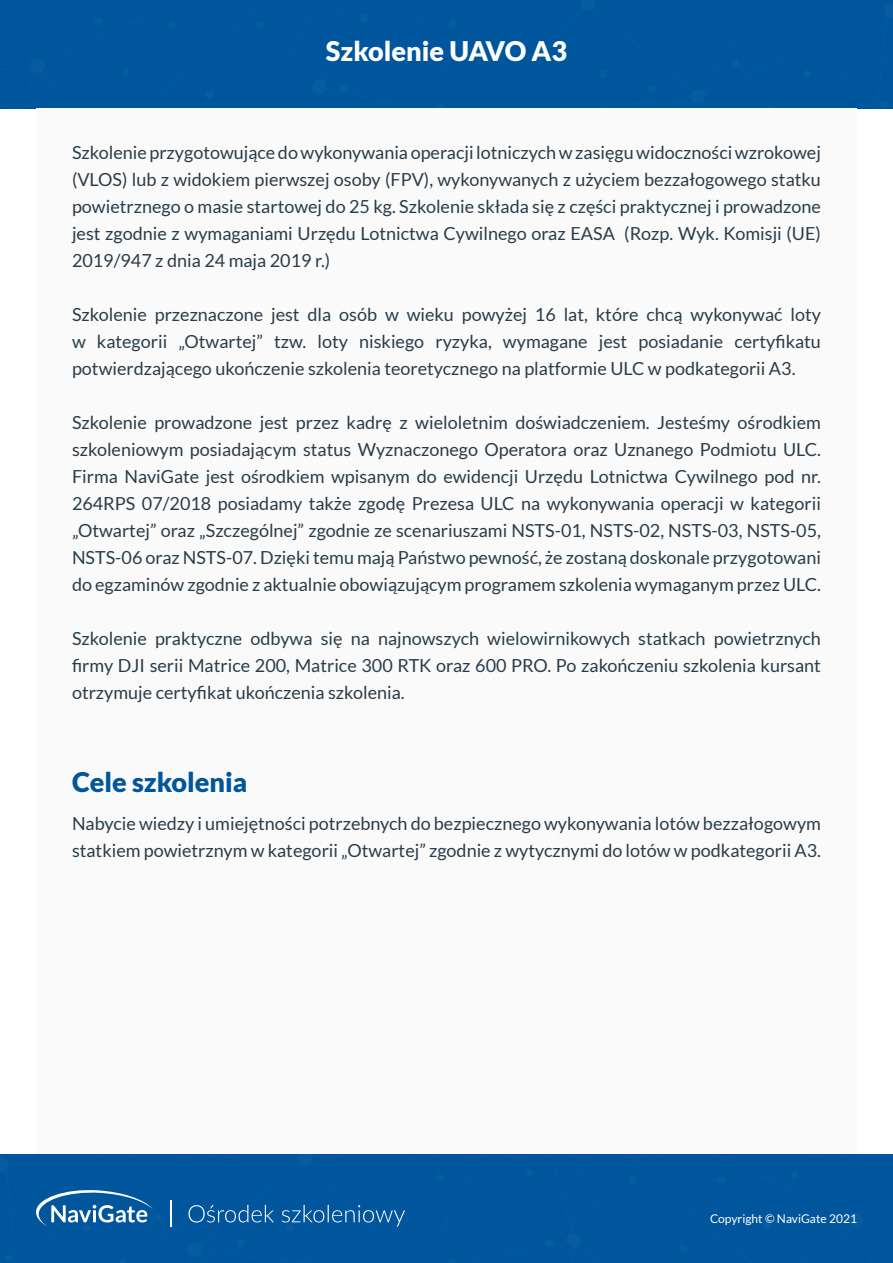
<style>
.page{position:relative;width:893px;height:1263px;background:#fff}
.page>*{position:absolute;margin:0;border:0;box-sizing:border-box;transform-origin:0 0}
.t1{font:900 27px "Lato";color:#fff}
.t2{font:900 27px "Lato";color:#00569c}
.t3{font:18px/27px "Lato";color:#2b3c49;text-align:justify}
.t4{font:12px "Lato";color:#fff}
</style>
<div class="page">
<div style="left:0;top:0;width:368px;height:109px;background:#00569d"></div>
<div style="left:368px;top:0;width:525px;height:109px;background:#00569d"></div>
<svg style="left:366px;top:0;width:16px;height:15px"></svg>
<svg style="left:731px;top:60px;width:8px;height:7px"></svg>
<div style="left:36px;top:109px;width:821px;height:1045px;background:#fafafa"></div>
<div style="left:525px;top:1154px;width:368px;height:109px;background:#00569d"></div>
<div style="left:0;top:1154px;width:525px;height:109px;background:#00569d"></div>
<svg style="left:511px;top:1154px;width:15px;height:15px"></svg>
<svg style="left:170px;top:1200px;width:1px;height:27px"></svg>
<svg style="left:36px;top:1188px;width:126px;height:39px;background:#3277b0"></svg>
<svg style="left:189px;top:1205px;width:216px;height:21px;background:#216ca9"></svg>
<h1 class="t1" style="left:326px;top:36px;width:243px">Szkolenie UAVO A3</h1>
<p class="t3" style="left:72px;top:139px;width:750px">Szkolenie przygotowujące do wykonywania operacji lotniczych w zasięgu widoczności wzrokowej (VLOS) lub z widokiem pierwszej osoby (FPV), wykonywanych z użyciem bezzałogowego statku powietrznego o masie startowej do 25 kg. Szkolenie składa się z części praktycznej i prowadzone jest zgodnie z wymaganiami Urzędu Lotnictwa Cywilnego oraz EASA (Rozp. Wyk. Komisji (UE)<br>2019/947 z dnia 24 maja 2019 r.)</p>
<p class="t3" style="left:72px;top:301px;width:750px">Szkolenie przeznaczone jest dla osób w wieku powyżej 16 lat, które chcą wykonywać loty w kategorii „Otwartej” tzw. loty niskiego ryzyka, wymagane jest posiadanie certyfikatu potwierdzającego ukończenie szkolenia teoretycznego na platformie ULC w podkategorii A3.</p>
<p class="t3" style="left:72px;top:409px;width:750px">Szkolenie prowadzone jest przez kadrę z wieloletnim doświadczeniem. Jesteśmy ośrodkiem szkoleniowym posiadającym status Wyznaczonego Operatora oraz Uznanego Podmiotu ULC.<br>Firma NaviGate jest ośrodkiem wpisanym do ewidencji Urzędu Lotnictwa Cywilnego pod nr.<br>264RPS 07/2018 posiadamy także zgodę Prezesa ULC na wykonywania operacji w kategorii „Otwartej” oraz „Szczególnej” zgodnie ze scenariuszami NSTS-01, NSTS-02, NSTS-03, NSTS-05, NSTS-06 oraz NSTS-07. Dzięki temu mają Państwo pewność, że zostaną doskonale przygotowani do egzaminów zgodnie z aktualnie obowiązującym programem szkolenia wymaganym przez ULC.</p>
<p class="t3" style="left:72px;top:625px;width:750px">Szkolenie praktyczne odbywa się na najnowszych wielowirnikowych statkach powietrznych firmy DJI serii Matrice 200, Matrice 300 RTK oraz 600 PRO. Po zakończeniu szkolenia kursant otrzymuje certyfikat ukończenia szkolenia.</p>
<h1 class="t2" style="left:72px;top:767px;width:177px">Cele szkolenia</h1>
<p class="t3" style="left:72px;top:810px;width:750px">Nabycie wiedzy i umiejętności potrzebnych do bezpiecznego wykonywania lotów bezzałogowym statkiem powietrznym w kategorii „Otwartej” zgodnie z wytycznymi do lotów w podkategorii A3.</p>
<p class="t4" style="left:710px;top:1212px;width:148px">Copyright © NaviGate 2021</p>
</div>
